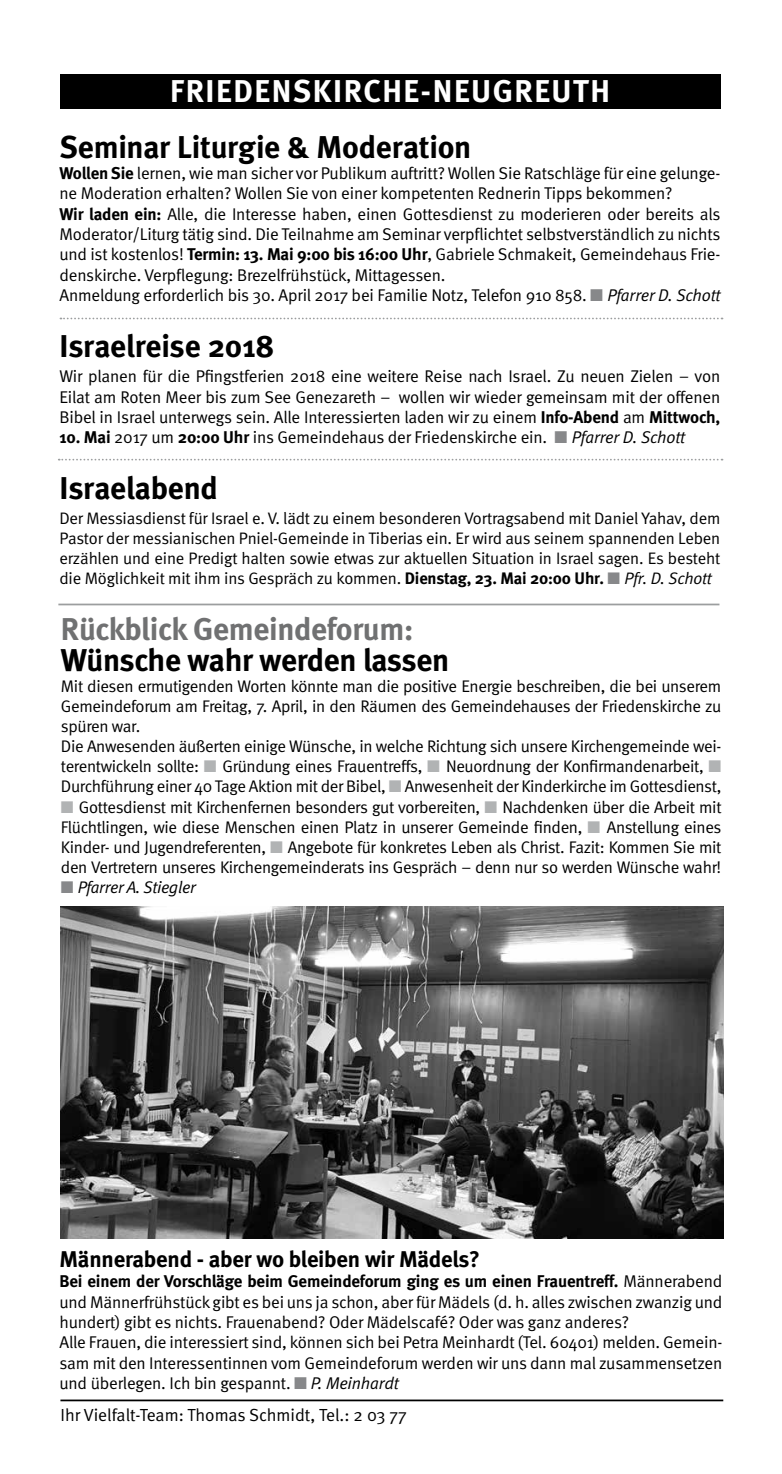
<style>
.page{position:relative;width:782px;height:1474px;background:#fff}
.page>*{position:absolute;margin:0;border:0;box-sizing:border-box;transform-origin:0 0}
.t1{font:700 31.5px "Meta";letter-spacing:-.01em;color:#000}
.t2{font:700 31.5px "Meta";letter-spacing:.05em;color:#fff}
.t3{font:700 31.5px "Meta";letter-spacing:-.01em;color:#707172}
.t4{font:700 22.75px "Meta";letter-spacing:-.01em;color:#000}
.t5{font:17.5px "Meta Normal";color:#000}
.t6{font:16.97px/20.3px "Meta Normal";letter-spacing:-.01em;color:#000}
.t7{font:700 16.97px "Meta";letter-spacing:-.01em;color:#000}
.t8{font:16.8px/20.1px "Meta Normal";letter-spacing:-.02em;color:#000}
.t9{font:italic 16.8px "Meta Normal";letter-spacing:-.02em;color:#000}
.t10{font:16.62px/20.1px "Meta Normal";letter-spacing:-.01em;color:#000;text-align:justify}
.s1{font-family:"Meta";font-weight:700}
.s2{color:#87888a}
.s3{font-style:italic}
.s4{color:#b1b3b4}
.s5{font-family:"Meta Normal";font-weight:400}
</style>
<div class="page">
<hr style="left:60px;top:1399px;width:663px;height:2px;background:#000">
<svg style="left:59px;top:459px;width:663px;height:1px"></svg>
<div style="left:60px;top:74px;width:660px;height:35px;background:#000"></div>
<hr style="left:58px;top:603px;width:661px;height:2px;background:#9c9e9f">
<img style="left:61px;top:906px;width:662px;height:332px">
<svg style="left:60px;top:317px;width:662px;height:2px"></svg>
<h1 class="t2" style="left:170px;top:73px;width:441px">FRIEDENSKIRCHE-NEUGREUTH</h1>
<h1 class="t1" style="left:59px;top:129px;width:413px">Seminar Liturgie &amp; Moderation</h1>
<p class="t6" style="left:59px;top:163px;width:662px"><span class="s1">Wollen Sie</span> lernen, wie man sicher vor Publikum auftritt? Wollen Sie Ratschläge für eine gelunge&shy;ne Moderation erhalten? Wollen Sie von einer kompetenten Rednerin Tipps bekommen?<br><span class="s1">Wir laden ein:</span> Alle, die Interesse haben, einen Gottesdienst zu moderieren oder bereits als Moderator/Liturg tätig sind. Die Teilnahme am Seminar verpflichtet selbstverständlich zu nichts und ist kostenlos! <span class="s1">Termin: 13. Mai 9:00 bis 16:00 Uhr</span>, Gabriele Schmakeit, Gemeindehaus Frie&shy;denskirche. Verpflegung: Brezelfrühstück, Mittagessen.<br>Anmeldung erforderlich bis 30. April 2017 bei Familie Notz, Telefon 910 858. <span class="s2">■</span> <span class="s3">Pfarrer D. Schott</span></p>
<h1 class="t1" style="left:59px;top:327px;width:216px">Israelreise 2018</h1>
<p class="t6" style="left:59px;top:366px;width:662px;text-align:justify">Wir planen für die Pfingstferien 2018 eine weitere Reise nach Israel. Zu neuen Zielen – von Eilat am Roten Meer bis zum See Genezareth – wollen wir wieder gemeinsam mit der offenen Bibel in Israel unterwegs sein. Alle Interessierten laden wir zu einem <span class="s1">Info-Abend</span> am <span class="s1">Mittwoch,</span></p>
<p class="t6" style="left:59px;top:427px;width:627px"><span class="s1">10. Mai</span> 2017 um <span class="s1">20:00 Uhr</span> ins Gemeindehaus der Friedenskirche ein. <span class="s2">■</span> <span class="s3">Pfarrer D. Schott</span></p>
<h1 class="t1" style="left:59px;top:469px;width:160px">Israelabend</h1>
<p class="t10" style="left:59px;top:508px;width:662px">Der Messiasdienst für Israel e. V. lädt zu einem besonderen Vortragsabend mit Daniel Yahav, dem Pastor der messianischen Pniel-Gemeinde in Tiberias ein. Er wird aus seinem spannenden Leben erzählen und eine Predigt halten sowie etwas zur aktuellen Situation in Israel sagen. Es besteht die Möglichkeit mit ihm ins Gespräch zu kommen. <span class="s1">Dienstag, 23. Mai 20:00 Uhr.</span> <span class="s2">■</span> <span class="s3">Pfr. D. Schott</span></p>
<h1 class="t3" style="left:61px;top:610px;width:354px">Rückblick Gemeindeforum:</h1>
<h1 class="t1" style="left:61px;top:641px;width:389px">Wünsche wahr werden lassen</h1>
<p class="t8" style="left:61px;top:675px;width:661px">Mit diesen ermutigenden Worten könnte man die positive Energie beschreiben, die bei unserem Gemeindeforum am Freitag, 7. April, in den Räumen des Gemeindehauses der Friedenskirche zu spüren war.<br>Die Anwesenden äußerten einige Wünsche, in welche Richtung sich unsere Kirchengemeinde wei&shy;terentwickeln sollte: <span class="s4">■</span> Gründung eines Frauentreffs, <span class="s4">■</span> Neuordnung der Konfirmandenarbeit, <span class="s4">■ </span>Durchführung einer 40 Tage Aktion mit der Bibel, <span class="s4">■</span> Anwesenheit der Kinderkirche im Gottesdienst,</p>
<p class="t8" style="left:61px;top:796px;width:662px;text-align:justify"><span class="s4">■</span> Gottesdienst mit Kirchenfernen besonders gut vorbereiten, <span class="s4">■</span> Nachdenken über die Arbeit mit Flüchtlingen, wie diese Menschen einen Platz in unserer Gemeinde finden, <span class="s4">■</span> Anstellung eines Kinder- und Jugendreferenten, <span class="s4">■</span> Angebote für konkretes Leben als Christ. Fazit: Kommen Sie mit den Vertretern unseres Kirchengemeinderats ins Gespräch – denn nur so werden Wünsche wahr!</p>
<p class="t9" style="left:61px;top:877px;width:136px"><span class="s2">■</span> Pfarrer A. Stiegler</p>
<h2 class="t4" style="left:60px;top:1245px;width:422px">Männerabend - aber wo bleiben wir Mädels?</h2>
<p class="t7" style="left:60px;top:1271px;width:664px">Bei einem der Vorschläge beim Gemeindeforum ging es um einen Frauentreff. <span class="s5">Männerabend</span></p>
<p class="t6" style="left:60px;top:1291px;width:664px">und Männerfrühstück gibt es bei uns ja schon, aber für Mädels (d. h. alles zwischen zwanzig und hundert) gibt es nichts. Frauenabend? Oder Mädelscafé? Oder was ganz anderes?<br>Alle Frauen, die interessiert sind, können sich bei Petra Meinhardt (Tel. 60401) melden. Gemein&shy;sam mit den Interessentinnen vom Gemeindeforum werden wir uns dann mal zusammensetzen und überlegen. Ich bin gespannt. <span class="s2">■</span> <span class="s3">P. Meinhardt</span></p>
<p class="t5" style="left:60px;top:1405px;width:348px">Ihr Vielfalt-Team: Thomas Schmidt, Tel.: 2 03 77</p>
</div>
